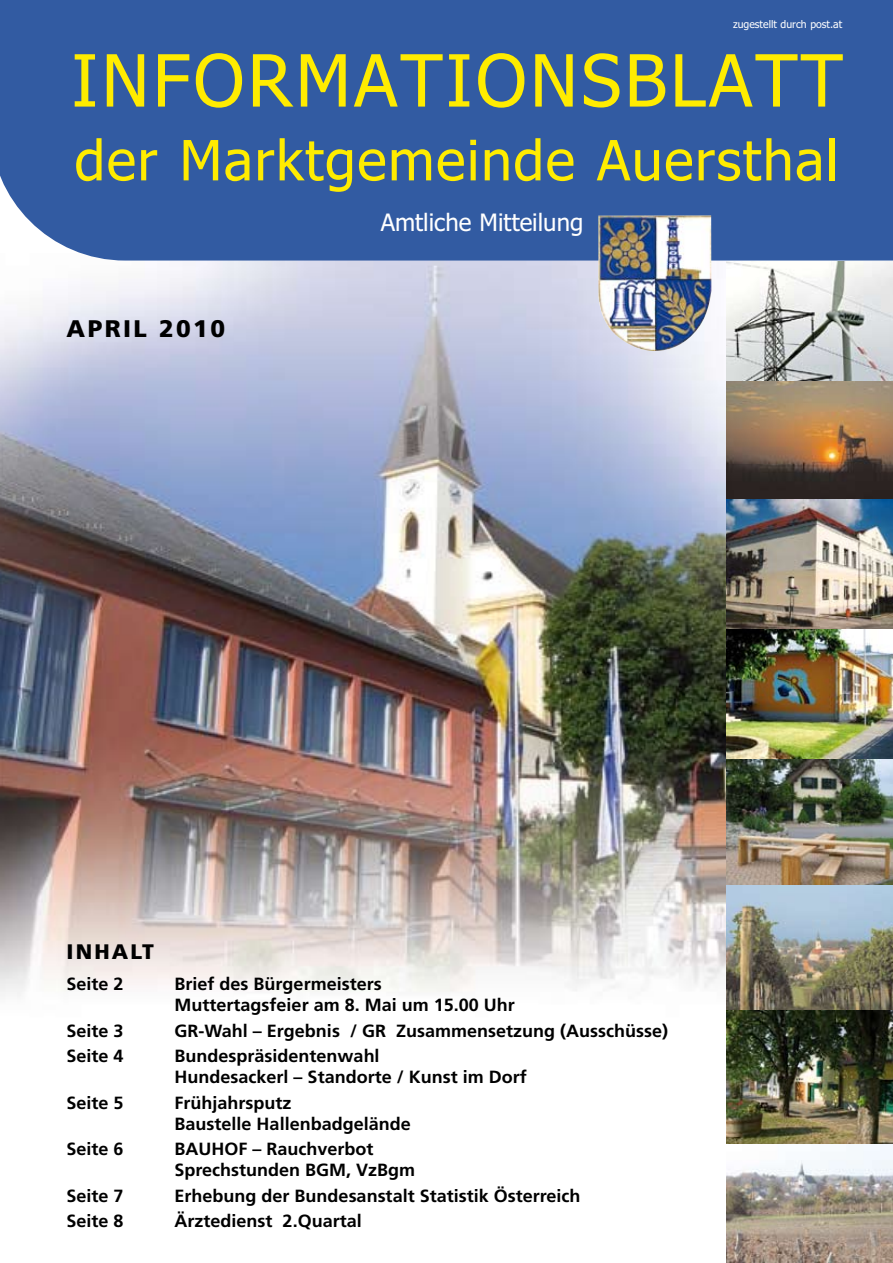
<style>
.page{position:relative;width:893px;height:1263px;background:#fff}
.page>*{position:absolute;margin:0;border:0;box-sizing:border-box;transform-origin:0 0}
.t1{font:72px "Tahoma";letter-spacing:.045em;color:#ffec00}
.t2{font:55.5px "Tahoma";letter-spacing:.025em;color:#ffec00}
.t3{font:24px "Tahoma";color:#fff}
.t4{font:900 24px "Frutiger";letter-spacing:.1em;color:#000}
.t5{font:900 21px "Frutiger";letter-spacing:.1em;color:#000}
.t6{font:700 17.7px/21px "Frutiger";color:#000}
.t7{font:10.5px "Tahoma";color:#fff}
</style>
<div class="page">
<img style="left:0;top:0;width:893px;height:1263px">
<p class="t7" style="left:733px;top:17px;width:111px">zugestellt durch post.at</p>
<h1 class="t1" style="left:71px;top:32px;width:773px">INFORMATIONSBLATT</h1>
<h2 class="t2" style="left:75px;top:123px;width:765px">der Marktgemeinde Auersthal</h2>
<h3 class="t3" style="left:381px;top:207px;width:204px">Amtliche Mitteilung</h3>
<h3 class="t4" style="left:67px;top:314px;width:160px">APRIL 2010</h3>
<p class="t5" style="left:67px;top:939px;width:89px">INHALT</p>
<p class="t6" style="left:67px;top:974px;width:59px">Seite 2</p>
<p class="t6" style="left:175px;top:974px;width:342px">Brief des Bürgermeisters<br>Muttertagsfeier am 8. Mai um 15.00 Uhr</p>
<p class="t6" style="left:67px;top:1020px;width:59px">Seite 3</p>
<p class="t6" style="left:175px;top:1020px;width:495px">GR-Wahl – Ergebnis / GR Zusammensetzung (Ausschüsse)</p>
<p class="t6" style="left:67px;top:1046px;width:59px">Seite 4</p>
<p class="t6" style="left:175px;top:1046px;width:354px">Bundespräsidentenwahl<br>Hundesackerl – Standorte / Kunst im Dorf</p>
<p class="t6" style="left:67px;top:1092px;width:59px">Seite 5</p>
<p class="t6" style="left:175px;top:1092px;width:238px">Frühjahrsputz<br>Baustelle Hallenbadgelände</p>
<p class="t6" style="left:67px;top:1139px;width:59px">Seite 6</p>
<p class="t6" style="left:175px;top:1139px;width:242px">BAUHOF – Rauchverbot<br>Sprechstunden BGM, VzBgm</p>
<p class="t6" style="left:67px;top:1185px;width:59px">Seite 7</p>
<p class="t6" style="left:175px;top:1185px;width:407px">Erhebung der Bundesanstalt Statistik Österreich</p>
<p class="t6" style="left:67px;top:1211px;width:59px">Seite 8</p>
<p class="t6" style="left:175px;top:1211px;width:189px">Ärztedienst 2.Quartal</p>
</div>
